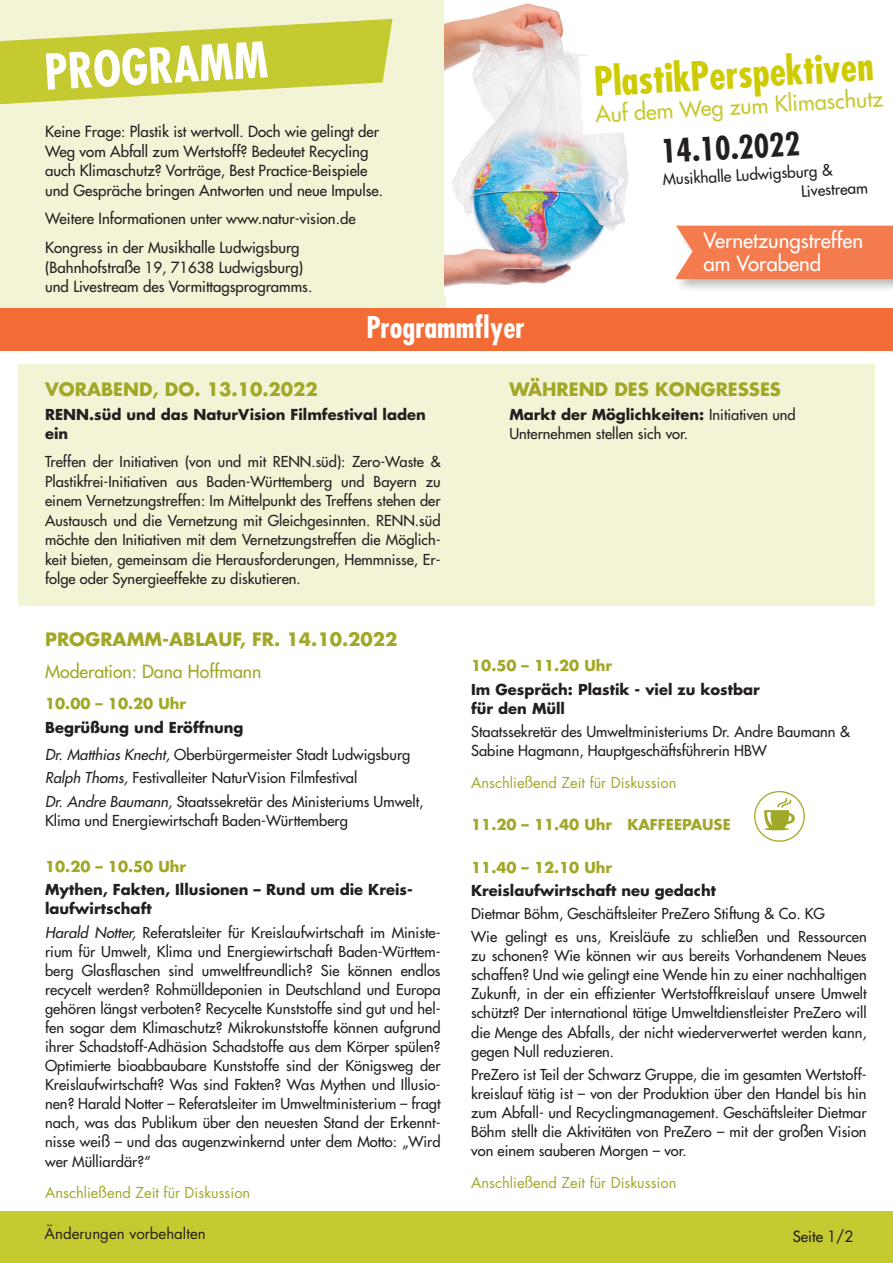
<style>
.page{position:relative;width:893px;height:1263px;background:#fff}
.page>*{position:absolute;margin:0;border:0;box-sizing:border-box;transform-origin:0 0}
.t1{font:700 condensed 48px "Futura Std";color:#fff}
.t2{font:700 condensed 39.15px "Futura Std";color:#cecb00}
.t3{font:700 condensed 31.5px "Futura Std";color:#231f20}
.t4{font:700 condensed 29.25px "Futura Std";color:#fff}
.t5{font:500 21.75px "Futura Std";color:#c6ca31}
.t6{font:500 20.55px/23.1px "Futura Std";color:#fff}
.t7{font:700 18px "Futura Std";color:#a1a726}
.t8{font:500 17.7px "Futura Std";color:#a1a726}
.t9{font:500 15.3px/19.2px "Futura Std";color:#231f20}
.t10{font:500 15px/19.5px "Futura Std";color:#231f20}
.t11{font:15px "Futura Std";color:#231f20}
.t12{font:500 14.7px/19px "Futura Std";color:#231f20;text-align:justify}
.t13{font:700 14.7px/19px "Futura Std";color:#231f20}
.t14{font:14.7px "Futura Std";color:#a1a726}
.t15{font:700 14.7px "Futura Std";color:#a1a726}
.s1{font-style:italic}
.s2{font-weight:700}
</style>
<div class="page">
<div style="left:18px;top:364px;width:857px;height:242px;background:#f3f4d6"></div>
<div style="left:0;top:0;width:446px;height:329px;background:#f3f4d6"></div>
<svg style="left:0;top:19px;width:392px;height:85px"></svg>
<div style="left:0;top:1211px;width:893px;height:52px;background:#c6ca31"></div>
<div style="left:0;top:308px;width:893px;height:43px;background:#f36c35"></div>
<svg style="left:764px;top:798px;width:32px;height:33px"></svg>
<div style="left:754px;top:791px;width:51px;height:51px;border:1px solid #a1a726;border-radius:50%"></div>
<img style="left:445px;top:0;width:180px;height:296px">
<svg style="left:579px;top:38px;width:49px;height:174px"></svg>
<div style="left:674px;top:223px;width:219px;height:71px;background:#231f20;opacity:.3"></div>
<div style="left:676px;top:226px;width:217px;height:53px;background:#f47b4e"></div>
<p class="t1" style="left:43px;top:42px;width:225px;rotate:-3deg">PROGRAMM</p>
<p class="t10" style="left:45px;top:122px;width:340px">Keine Frage: Plastik ist wertvoll. Doch wie gelingt der Weg vom Abfall zum Wertstoff? Bedeutet Recycling auch Klimaschutz? Vorträge, Best Practice-Beispiele und Gespräche bringen Antworten und neue Impulse.</p>
<p class="t10" style="left:45px;top:209px;width:312px">Weitere Informationen unter www.natur-vision.de</p>
<p class="t10" style="left:45px;top:238px;width:269px">Kongress in der Musikhalle Ludwigsburg (Bahnhofstraße 19, 71638 Ludwigsburg) und Livestream des Vormittagsprogramms.</p>
<p class="t4" style="left:366px;top:309px;width:160px">Programmflyer</p>
<p class="t2" style="left:593px;top:57px;width:281px;rotate:-3deg">PlastikPerspektiven</p>
<p class="t3" style="left:660px;top:132px;width:141px;rotate:-3deg">14.10.2022</p>
<p class="t9" style="left:800px;top:162px;width:68px;text-indent:-137px;rotate:-3deg">Musikhalle Ludwigsburg &amp;<br>Livestream</p>
<p class="t5" style="left:594px;top:100px;width:290px;rotate:-3deg">Auf dem Weg zum Klimaschutz</p>
<p class="t6" style="left:704px;top:229px;width:161px">Vernetzungstreffen am Vorabend</p>
<p class="t7" style="left:45px;top:377px;width:274px">VORABEND, DO. 13.10.2022</p>
<p class="t13" style="left:45px;top:404px;width:382px;line-height:19.5px">RENN.süd und das NaturVision Filmfestival laden ein</p>
<p class="t12" style="left:45px;top:452px;width:397px;line-height:19.5px">Treffen der Initiativen (von und mit RENN.süd): Zero-Waste &amp; Plastikfrei-Initiativen aus Baden-Württemberg und Bayern zu einem Vernetzungstreffen: Im Mittelpunkt des Treffens stehen der Austausch und die Vernetzung mit Gleichgesinnten. RENN.süd möchte den Initiativen mit dem Vernetzungstreffen die Möglich&shy;keit bieten, gemeinsam die Herausforderungen, Hemmnisse, Er&shy;folge oder Synergieeffekte zu diskutieren.</p>
<p class="t7" style="left:45px;top:628px;width:354px">PROGRAMM-ABLAUF, FR. 14.10.2022</p>
<p class="t8" style="left:45px;top:660px;width:218px">Moderation: Dana Hoffmann</p>
<p class="t15" style="left:45px;top:694px;width:143px">10.00 – 10.20 Uhr</p>
<p class="t13" style="left:45px;top:717px;width:200px">Begrüßung und Eröffnung</p>
<p class="t12" style="left:45px;top:745px;width:367px"><span class="s1">Dr. Matthias Knecht,</span> Oberbürgermeister Stadt Ludwigsburg</p>
<p class="t12" style="left:45px;top:768px;width:314px"><span class="s1">Ralph Thoms,</span> Festivalleiter NaturVision Filmfestival</p>
<p class="t12" style="left:45px;top:792px;width:380px"><span class="s1">Dr. Andre Baumann,</span> Staatssekretär des Ministeriums Umwelt,<br>Klima und Energiewirtschaft Baden-Württemberg</p>
<p class="t15" style="left:45px;top:857px;width:143px">10.20 – 10.50 Uhr</p>
<p class="t13" style="left:45px;top:880px;width:369px">Mythen, Fakten, Illusionen – Rund um die Kreis&shy;laufwirtschaft</p>
<p class="t12" style="left:45px;top:923px;width:397px"><span class="s1">Harald Notter,</span> Referatsleiter für Kreislaufwirtschaft im Ministe&shy;rium für Umwelt, Klima und Energiewirtschaft Baden-Württem&shy;berg Glasflaschen sind umweltfreundlich? Sie können endlos recycelt werden? Rohmülldeponien in Deutschland und Europa gehören längst verboten? Recycelte Kunststoffe sind gut und hel&shy;fen sogar dem Klimaschutz? Mikrokunststoffe können aufgrund ihrer Schadstoff-Adhäsion Schadstoffe aus dem Körper spülen?<br>Optimierte bioabbaubare Kunststoffe sind der Königsweg der Kreislaufwirtschaft? Was sind Fakten? Was Mythen und Illusio&shy;nen? Harald Notter – Referatsleiter im Umweltministerium – fragt nach, was das Publikum über den neuesten Stand der Erkennt&shy;nisse weiß – und das augenzwinkernd unter dem Motto: „Wird wer Mülliardär?“</p>
<p class="t14" style="left:45px;top:1183px;width:207px">Anschließend Zeit für Diskussion</p>
<p class="t11" style="left:45px;top:1223px;width:163px">Änderungen vorbehalten</p>
<p class="t7" style="left:509px;top:377px;width:273px">WÄHREND DES KONGRESSES</p>
<p class="t12" style="left:509px;top:405px;width:288px;line-height:19.5px"><span class="s2">Markt der Möglichkeiten:</span> Initiativen und<br>Unternehmen stellen sich vor.</p>
<p class="t15" style="left:471px;top:656px;width:143px">10.50 – 11.20 Uhr</p>
<p class="t13" style="left:471px;top:679px;width:290px">Im Gespräch: Plastik - viel zu kostbar für den Müll</p>
<p class="t12" style="left:471px;top:722px;width:380px">Staatssekretär des Umweltministeriums Dr. Andre Baumann &amp;<br>Sabine Hagmann, Hauptgeschäftsführerin HBW</p>
<p class="t14" style="left:471px;top:773px;width:207px">Anschließend Zeit für Diskussion</p>
<p class="t15" style="left:471px;top:815px;width:261px">11.20 – 11.40 Uhr KAFFEEPAUSE</p>
<p class="t15" style="left:471px;top:857px;width:143px">11.40 – 12.10 Uhr</p>
<p class="t13" style="left:471px;top:880px;width:246px">Kreislaufwirtschaft neu gedacht</p>
<p class="t12" style="left:471px;top:904px;width:355px">Dietmar Böhm, Geschäftsleiter PreZero Stiftung &amp; Co. KG</p>
<p class="t12" style="left:471px;top:927px;width:397px">Wie gelingt es uns, Kreisläufe zu schließen und Ressourcen zu schonen? Wie können wir aus bereits Vorhandenem Neues schaffen? Und wie gelingt eine Wende hin zu einer nachhaltigen Zukunft, in der ein effizienter Wertstoffkreislauf unsere Umwelt schützt? Der international tätige Umweltdienstleister PreZero will die Menge des Abfalls, der nicht wiederverwertet werden kann, gegen Null reduzieren.</p>
<p class="t12" style="left:471px;top:1065px;width:397px">PreZero ist Teil der Schwarz Gruppe, die im gesamten Wertstoff&shy;kreislauf tätig ist – von der Produktion über den Handel bis hin zum Abfall- und Recyclingmanagement. Geschäftsleiter Dietmar Böhm stellt die Aktivitäten von PreZero – mit der großen Vision von einem sauberen Morgen – vor.</p>
<p class="t14" style="left:471px;top:1173px;width:207px">Anschließend Zeit für Diskussion</p>
<p class="t10" style="left:793px;top:1227px;width:62px">Seite 1/2</p>
</div>
